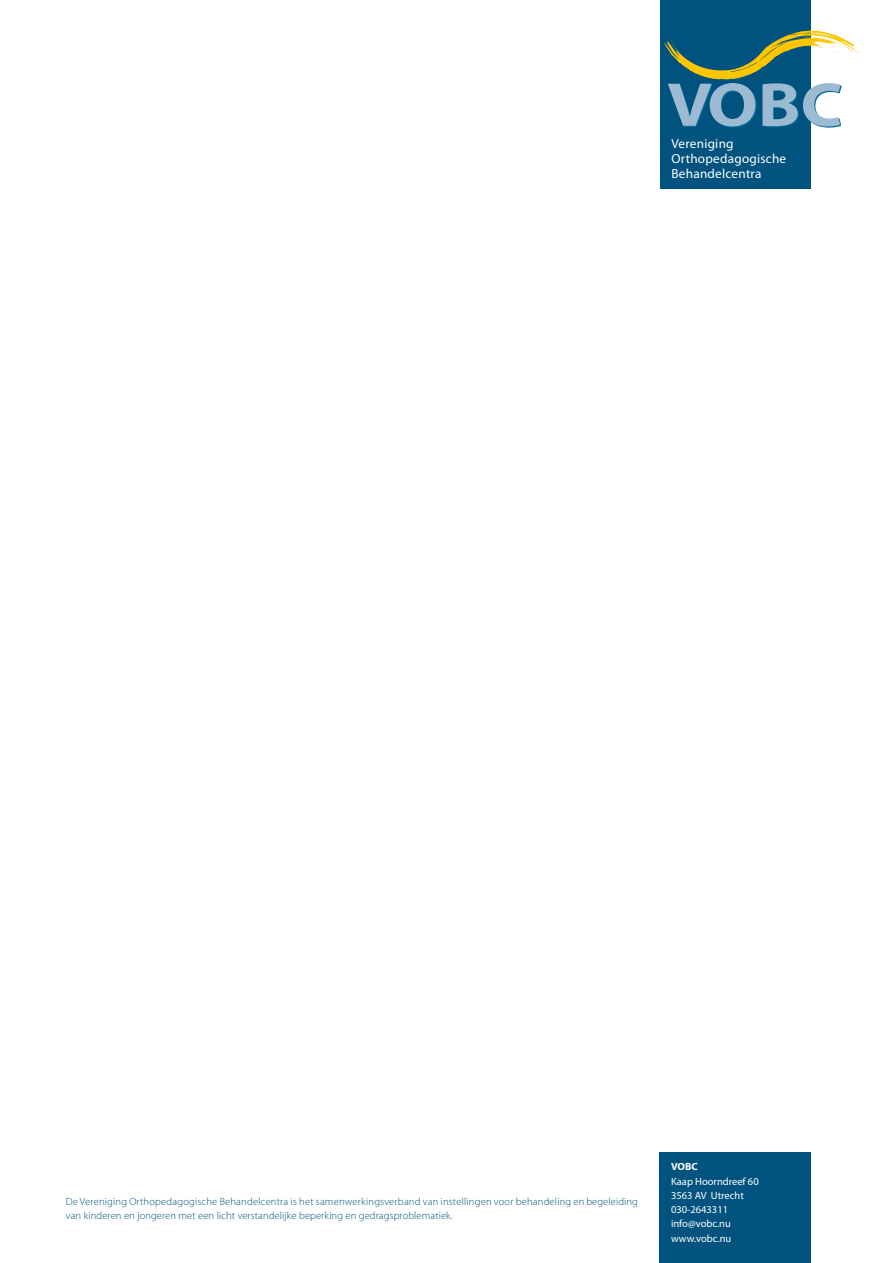
<style>
.page{position:relative;width:893px;height:1263px;background:#fff}
.page>*{position:absolute;margin:0;border:0;box-sizing:border-box;transform-origin:0 0}
.t1{font:13.2px/14.9px "Myriad Pro";letter-spacing:.02em;color:#fff}
.t2{font:300 10.5px/14.2px "Myriad Pro";letter-spacing:.02em;color:#00537e}
.t3{font:10.5px/14.2px "Myriad Pro";color:#fff}
.t4{font:700 10.5px "Myriad Pro";color:#fff}
</style>
<div class="page">
<div style="left:660px;top:0;width:151px;height:188px;background:#00537e"></div>
<svg style="left:664px;top:30px;width:195px;height:98px"></svg>
<div style="left:660px;top:1152px;width:151px;height:111px;background:#00537e"></div>
<p class="t1" style="left:671px;top:137px;width:116px">Vereniging<br>Orthopedagogische<br>Behandelcentra</p>
<p class="t2" style="left:66px;top:1194px;width:573px">De Vereniging Orthopedagogische Behandelcentra is het samenwerkingsverband van instellingen voor behandeling en begeleiding van kinderen en jongeren met een licht verstandelijke beperking en gedragsproblematiek.</p>
<p class="t4" style="left:671px;top:1161px;width:28px">VOBC</p>
<p class="t3" style="left:671px;top:1174px;width:89px">Kaap Hoorndreef 60<br>3563 AV Utrecht<br>030-2643311 info@vobc.nu www.vobc.nu</p>
</div>
